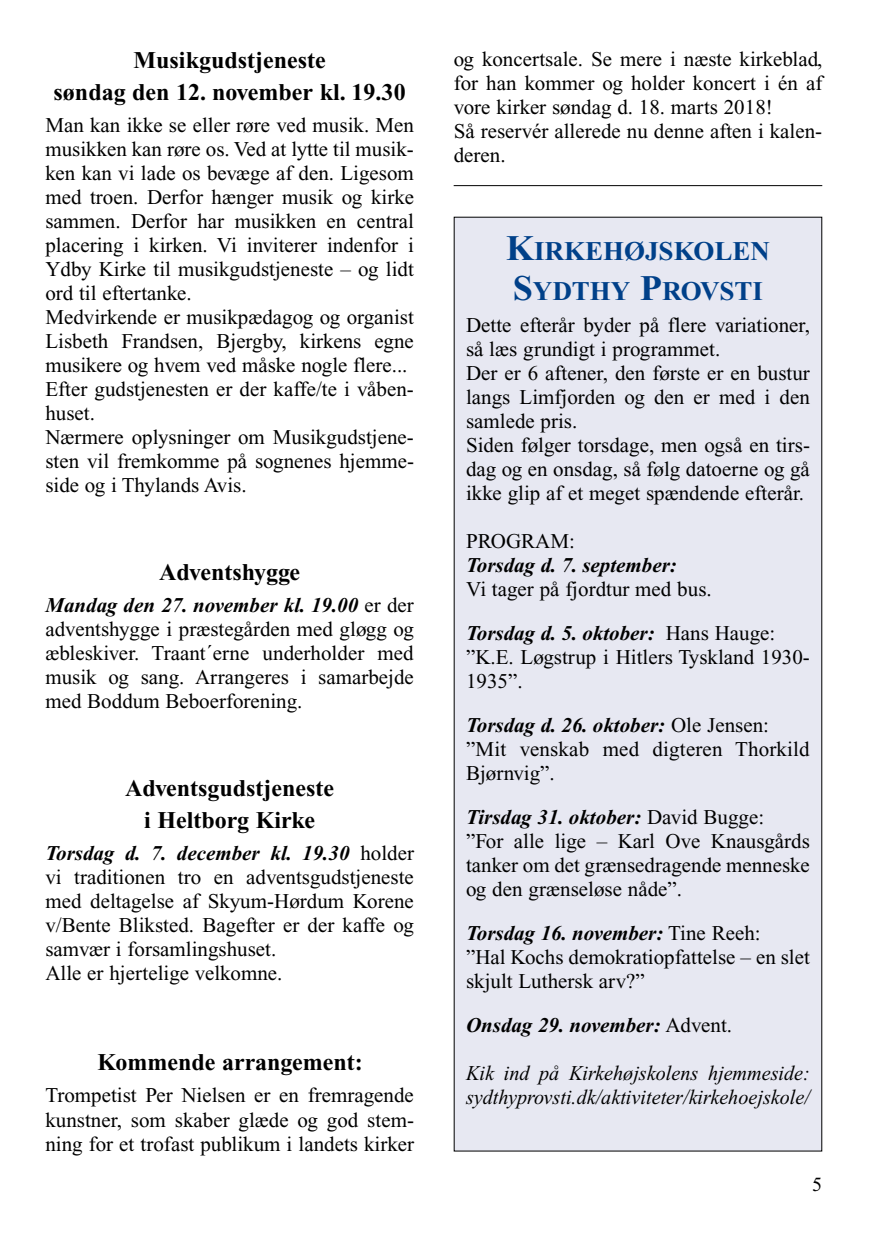
<style>
.page{position:relative;width:879px;height:1248px;background:#fff}
.page>*{position:absolute;margin:0;border:0;box-sizing:border-box;transform-origin:0 0}
.t1{font:700 27px/40px "Times New Roman PS Std";color:#004089}
.t2{font:700 24px/32px "Times New Roman PS Std";color:#000;text-align:center}
.t3{font:21px/24px "Times New Roman PS Std";color:#000}
.t4{font:italic 21px/24px "Times New Roman PS Std";color:#000;scale:.96 1}
.t5{font:italic 700 21px "Times New Roman PS Std";color:#000}
.t6{font:20px "Times New Roman PS Std";color:#000}
.s1{font-weight:700;font-style:italic}
.s2{font-size:36px}
.s3{font-weight:400;font-style:normal}
</style>
<div class="page">
<div style="left:454px;top:217px;width:368px;height:933px;background:#e7e8f2"></div>
<hr style="left:454px;top:185px;width:368px;height:1px;background:#000">
<p class="t2" style="left:54px;top:44px;width:353px">Musikgudstjeneste<br>søndag den 12. november kl. 19.30</p>
<p class="t3" style="left:45px;top:113px;width:370px">Man kan ikke se eller røre ved musik. Men musikken kan røre os. Ved at lytte til musik&shy;ken kan vi lade os bevæge af den. Ligesom med troen. Derfor hænger musik og kirke sammen. Derfor har musikken en central placering i kirken. Vi inviterer indenfor i Ydby Kirke til musikgudstjeneste – og lidt ord til eftertanke.<br>Medvirkende er musikpædagog og organist Lisbeth Frandsen, Bjergby, kirkens egne musikere og hvem ved måske nogle flere...<br>Efter gudstjenesten er der kaffe/te i våben&shy;huset.<br>Nærmere oplysninger om Musikgudstjene&shy;sten vil fremkomme på sognenes hjemme&shy;side og i Thylands Avis.</p>
<p class="t2" style="left:159px;top:556px;width:143px">Adventshygge</p>
<p class="t3" style="left:45px;top:593px;width:370px;text-align:justify"><span class="s1">Mandag den 27. november kl. 19.00</span> er der adventshygge i præstegården med gløgg og æbleskiver. Traant´erne underholder med musik og sang. Arrangeres i samarbejde med Boddum Beboerforening.</p>
<p class="t2" style="left:125px;top:772px;width:211px">Adventsgudstjeneste i Heltborg Kirke</p>
<p class="t3" style="left:45px;top:841px;width:370px"><span class="s1">Torsdag d. 7. december kl. 19.30</span> holder vi traditionen tro en adventsgudstjeneste med deltagelse af Skyum-Hørdum Korene v/Bente Bliksted. Bagefter er der kaffe og samvær i forsamlingshuset.<br>Alle er hjertelige velkomne.</p>
<p class="t2" style="left:97px;top:1046px;width:267px">Kommende arrangement:</p>
<p class="t3" style="left:45px;top:1083px;width:370px;text-align:justify">Trompetist Per Nielsen er en fremragende kunstner, som skaber glæde og god stem&shy;ning for et trofast publikum i landets kirker</p>
<p class="t3" style="left:454px;top:47px;width:370px">og koncertsale. Se mere i næste kirkeblad, for han kommer og holder koncert i én af vore kirker søndag d. 18. marts 2018!<br>Så reservér allerede nu denne aften i kalen&shy;deren.</p>
<p class="t1" style="left:506px;top:231px;width:265px"><span class="s2">K</span>IRKEHØJSKOLEN<br><span class="s2">S</span>YDTHY <span class="s2">P</span>ROVSTI</p>
<p class="t3" style="left:466px;top:313px;width:345px">Dette efterår byder på flere variationer, så læs grundigt i programmet.<br>Der er 6 aftener, den første er en bustur langs Limfjorden og den er med i den samlede pris.<br>Siden følger torsdage, men også en tirs&shy;dag og en onsdag, så følg datoerne og gå ikke glip af et meget spændende efterår.</p>
<p class="t3" style="left:466px;top:529px;width:110px">PROGRAM:</p>
<p class="t5" style="left:466px;top:554px;width:212px">Torsdag d. 7. september:</p>
<p class="t3" style="left:466px;top:567px;width:311px;line-height:44px">Vi tager på fjordtur med bus.<br><span class="s1">Torsdag d. 5. oktober:</span> Hans Hauge:</p>
<p class="t3" style="left:466px;top:645px;width:345px">”K.E. Løgstrup i Hitlers Tyskland 1930-<br>1935”.</p>
<p class="t3" style="left:466px;top:713px;width:345px"><span class="s1">Torsdag d. 26. oktober:</span> Ole Jensen: ”Mit venskab med digteren Thorkild<br>Bjørnvig”.</p>
<p class="t3" style="left:466px;top:805px;width:345px"><span class="s1">Tirsdag 31. oktober:</span> David Bugge:<br>”For alle lige – Karl Ove Knausgårds tanker om det grænsedragende menneske og den grænseløse nåde”.</p>
<p class="t3" style="left:466px;top:921px;width:345px"><span class="s1">Torsdag 16. november:</span> Tine Reeh:<br>”Hal Kochs demokratiopfattelse – en slet skjult Luthersk arv?”</p>
<p class="t5" style="left:466px;top:1014px;width:268px">Onsdag 29. november: <span class="s3">Advent.</span></p>
<p class="t4" style="left:466px;top:1061px;width:360px">Kik ind på Kirkehøjskolens hjemmeside: sydthyprovsti.dk/aktiviteter/kirkehoejskole/</p>
<p class="t6" style="left:812px;top:1173px;width:11px">5</p>
</div>
